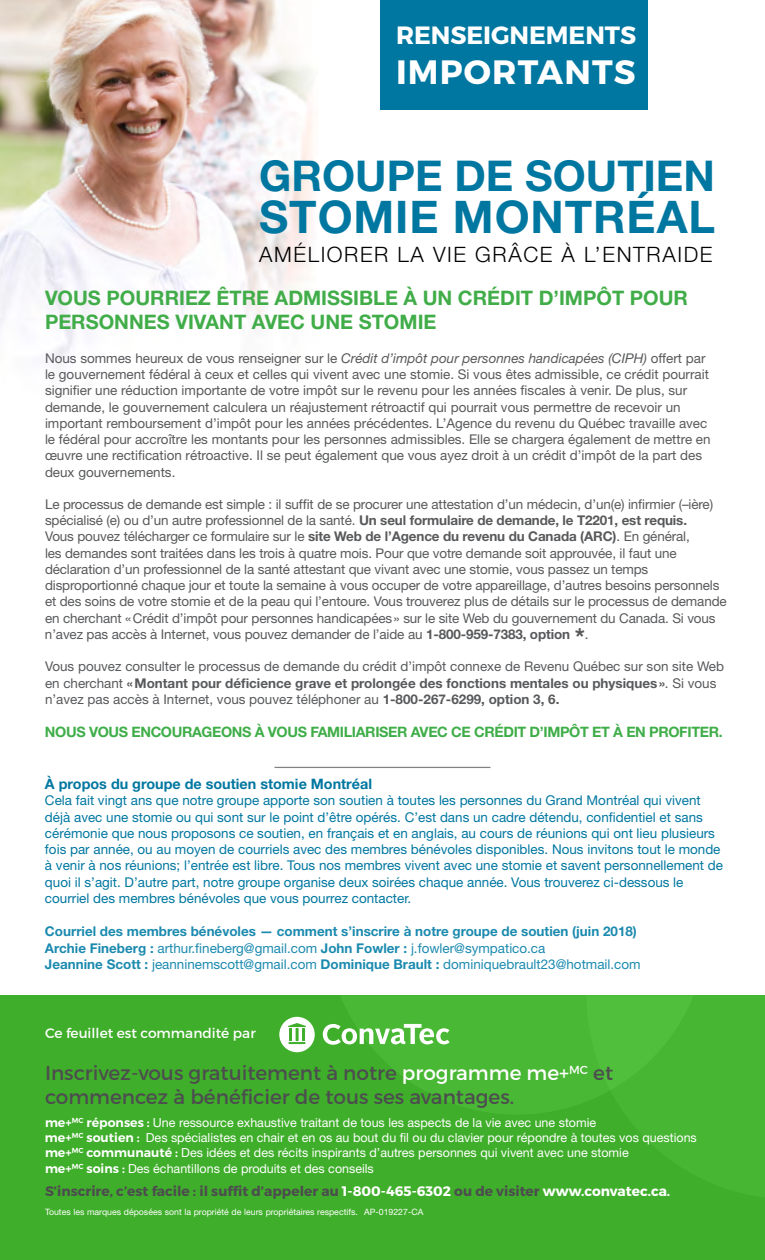
<style>
.page{position:relative;width:765px;height:1260px;background:#fff}
.page>*{position:absolute;margin:0;border:0;box-sizing:border-box;transform-origin:0 0}
.t1{font:700 45px "Helvetica Neue";letter-spacing:.02em;color:#0077a0}
.t2{font:700 42.5px "Helvetica Neue";color:#0077a0}
.t3{font:700 33.75px "Montserrat";letter-spacing:.035em;color:#fff}
.t4{font:700 25px "Montserrat";letter-spacing:-.005em;color:#fff}
.t5{font:300 21.25px "Helvetica Neue";letter-spacing:.075em;color:#000}
.t6{font:20px/24px "Montserrat";color:#4d4d4f}
.t7{font:700 20px/24px "Helvetica Neue";color:#41ad49}
.t8{font:700 14.38px "Helvetica Neue";letter-spacing:-.025em;color:#3fae49}
.t9{font:700 14.38px "Helvetica Neue";color:#0077a0}
.t10{font:700 13.75px "Montserrat";color:#4d4d4f}
.t11{font:13.75px "Montserrat";color:#fff}
.t12{font:13.5px/16.2px "Helvetica Neue";color:#58595b}
.t13{font:13.5px/16.2px "Helvetica Neue";color:#0077a0}
.t14{font:700 13.5px/16.2px "Helvetica Neue";color:#1b8aaf}
.t15{font:12.5px/15px "Helvetica Neue";color:#fff}
.t16{font:8.75px "Helvetica Neue";color:#fff}
.s1{font-style:italic}
.s2{font-weight:700}
.s3{font-weight:700;font-size:25px}
.s4{font-weight:400}
.s5{color:#fff}
.s6{font-family:"Montserrat";font-weight:600}
</style>
<div class="page">
<img style="left:0;top:0;width:533px;height:366px">
<div style="left:381px;top:0;width:267px;height:109px;background:#0077a0"></div>
<hr style="left:275px;top:767px;width:216px;height:1px;background:#808285">
<div style="left:0;top:995px;width:765px;height:265px;background:#3fae2a"></div>
<div style="left:403px;top:996px;width:290px;height:94px;background:#49b834"></div>
<svg style="left:323px;top:1024px;width:127px;height:21px"></svg>
<svg style="left:279px;top:1017px;width:36px;height:35px"></svg>
<h3 class="t4" style="left:396px;top:20px;width:242px">RENSEIGNEMENTS</h3>
<h3 class="t3" style="left:396px;top:52px;width:241px">IMPORTANTS</h3>
<h2 class="t2" style="left:259px;top:149px;width:457px">GROUPE DE SOUTIEN</h2>
<h1 class="t1" style="left:259px;top:189px;width:457px">STOMIE MONTRÉAL</h1>
<h3 class="t5" style="left:259px;top:242px;width:455px">AMÉLIORER LA VIE GRÂCE À L’ENTRAIDE</h3>
<h3 class="t7" style="left:45px;top:285px;width:644px">VOUS POURRIEZ ÊTRE ADMISSIBLE À UN CRÉDIT D’IMPÔT POUR<br>PERSONNES VIVANT AVEC UNE STOMIE</h3>
<p class="t12" style="left:45px;top:350px;width:667px">Nous sommes heureux de vous renseigner sur le <span class="s1">Crédit d’impôt pour personnes handicapées (CIPH)</span> offert par le gouvernement fédéral à ceux et celles qui vivent avec une stomie. Si vous êtes admissible, ce crédit pourrait signifier une réduction importante de votre impôt sur le revenu pour les années fiscales à venir. De plus, sur demande, le gouvernement calculera un réajustement rétroactif qui pourrait vous permettre de recevoir un important remboursement d’impôt pour les années précédentes. L’Agence du revenu du Québec travaille avec le fédéral pour accroître les montants pour les personnes admissibles. Elle se chargera également de mettre en œuvre une rectification rétroactive. Il se peut également que vous ayez droit à un crédit d’impôt de la part des deux gouvernements.</p>
<p class="t12" style="left:45px;top:496px;width:683px">Le processus de demande est simple : il suffit de se procurer une attestation d’un médecin, d’un(e) infirmier (–ière) spécialisé (e) ou d’un autre professionnel de la santé. <span class="s2">Un seul formulaire de demande, le T2201, est requis.<br></span>Vous pouvez télécharger ce formulaire sur le <span class="s2">site Web de l’Agence du revenu du Canada (ARC)</span>. En général,<br>les demandes sont traitées dans les trois à quatre mois. Pour que votre demande soit approuvée, il faut une déclaration d’un professionnel de la santé attestant que vivant avec une stomie, vous passez un temps disproportionné chaque jour et toute la semaine à vous occuper de votre appareillage, d’autres besoins personnels et des soins de votre stomie et de la peau qui l’entoure. Vous trouverez plus de détails sur le processus de demande en cherchant «Crédit d’impôt pour personnes handicapées» sur le site Web du gouvernement du Canada. Si vous n’avez pas accès à Internet, vous pouvez demander de l’aide au <span class="s2">1-800-959-7383, option</span> <span class="s3">*</span>.</p>
<p class="t12" style="left:45px;top:658px;width:681px">Vous pouvez consulter le processus de demande du crédit d’impôt connexe de Revenu Québec sur son site Web en cherchant <span class="s2">«Montant pour déficience grave et prolongée des fonctions mentales ou physiques»</span>. Si vous n’avez pas accès à Internet, vous pouvez téléphoner au <span class="s2">1-800-267-6299, option 3, 6.</span></p>
<p class="t8" style="left:45px;top:723px;width:679px">NOUS VOUS ENCOURAGEONS À VOUS FAMILIARISER AVEC CE CRÉDIT D’IMPÔT ET À EN PROFITER.</p>
<p class="t9" style="left:45px;top:775px;width:329px">À propos du groupe de soutien stomie Montréal</p>
<p class="t13" style="left:45px;top:792px;width:680px">Cela fait vingt ans que notre groupe apporte son soutien à toutes les personnes du Grand Montréal qui vivent déjà avec une stomie ou qui sont sur le point d’être opérés. C’est dans un cadre détendu, confidentiel et sans cérémonie que nous proposons ce soutien, en français et en anglais, au cours de réunions qui ont lieu plusieurs fois par année, ou au moyen de courriels avec des membres bénévoles disponibles. Nous invitons tout le monde à venir à nos réunions; l’entrée est libre. Tous nos membres vivent avec une stomie et savent personnellement de quoi il s’agit. D’autre part, notre groupe organise deux soirées chaque année. Vous trouverez ci-dessous le courriel des membres bénévoles que vous pourrez contacter.</p>
<p class="t14" style="left:45px;top:923px;width:597px">Courriel des membres bénévoles — comment s’inscrire à notre groupe de soutien (juin 2018)<br>Archie Fineberg : <span class="s4">arthur.fineberg@gmail.com</span> John Fowler : <span class="s4">j.fowler@sympatico.ca<br></span>Jeannine Scott : <span class="s4">jeanninemscott@gmail.com</span> Dominique Brault : <span class="s4">dominiquebrault23@hotmail.com</span></p>
<p class="t11" style="left:45px;top:1025px;width:212px">Ce feuillet est commandité par</p>
<h3 class="t6" style="left:45px;top:1061px;width:570px">Inscrivez-vous gratuitement à notre <span class="s5">programme me+</span><sup>MC</sup> et commencez à bénéficier de tous ses avantages.</h3>
<p class="t15" style="left:45px;top:1115px;width:653px"><span class="s6">me+</span><sup>MC</sup> <span class="s6">réponses :</span> Une ressource exhaustive traitant de tous les aspects de la vie avec une stomie<br><span class="s6">me+</span><sup>MC</sup> <span class="s6">soutien :</span> Des spécialistes en chair et en os au bout du fil ou du clavier pour répondre à toutes vos questions <span class="s6">me+</span><sup>MC</sup> <span class="s6">communauté :</span> Des idées et des récits inspirants d’autres personnes qui vivent avec une stomie</p>
<p class="t15" style="left:45px;top:1161px;width:330px"><span class="s6">me+</span><sup>MC</sup> <span class="s6">soins :</span> Des échantillons de produits et des conseils</p>
<p class="t10" style="left:45px;top:1183px;width:627px">S’inscrire, c’est facile : il suffit d’appeler au <span class="s5">1-800-465-6302</span> ou de visiter <span class="s5">www.convatec.ca.</span></p>
<p class="t16" style="left:45px;top:1206px;width:380px">Toutes les marques déposées sont la propriété de leurs propriétaires respectifs. AP-019227-CA</p>
</div>
